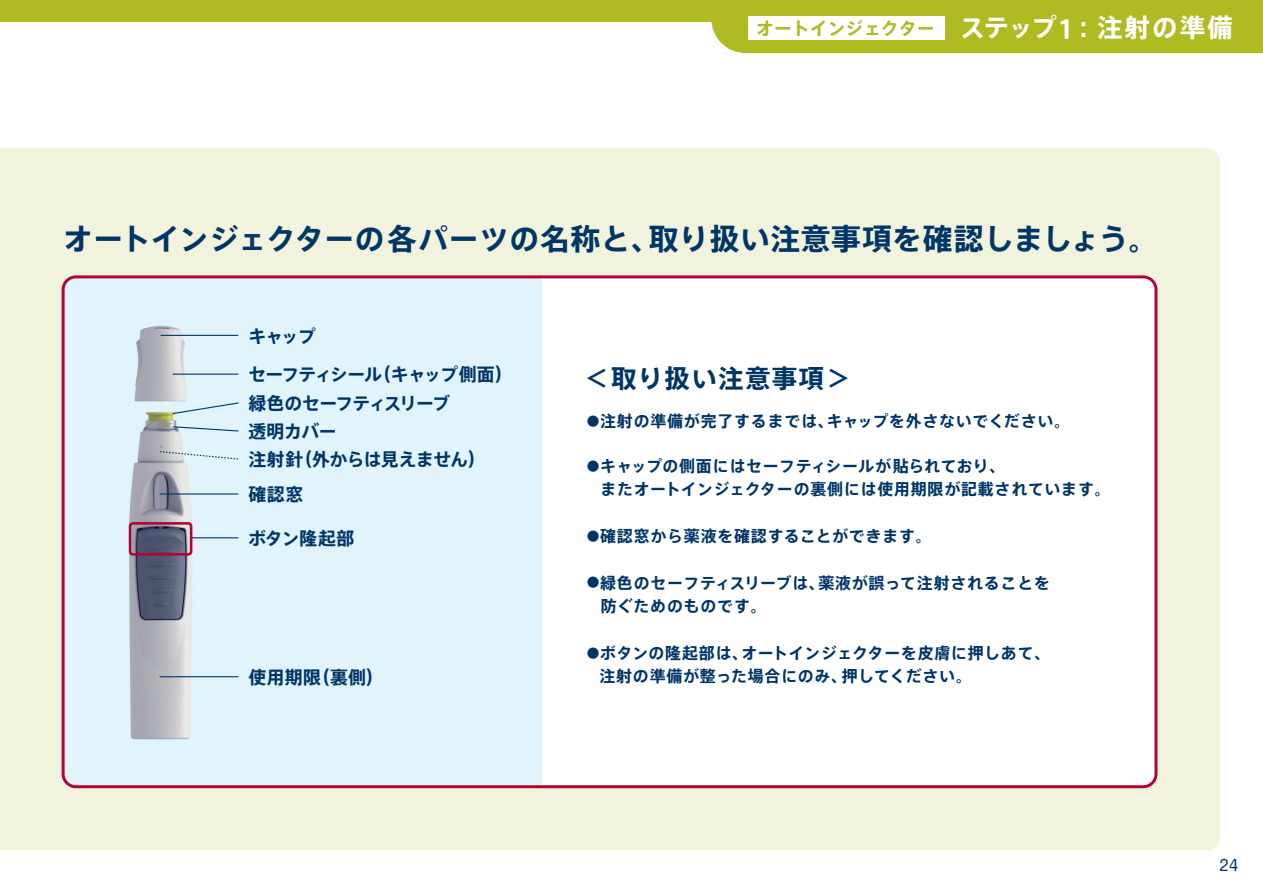
<style>
.page{position:relative;width:1263px;height:893px;background:#fff}
.page>*{position:absolute;margin:0;border:0;box-sizing:border-box;transform-origin:0 0}
.t1{font:29.7px "Axis Std Bold 90 pv RKSJ H";letter-spacing:.02em;color:#003667}
.t2{font:25.5px "Axis Std Bold 90 pv RKSJ H";letter-spacing:.05em;color:#fff}
.t3{font:25.5px "Axis Std Bold 90 pv RKSJ H";letter-spacing:.05em;color:#003667}
.t4{font:17.85px/28px "Axis Std Bold 90 pv RKSJ H";letter-spacing:-.035em;color:#003667}
.t5{font:17.85px/38.8px "Axis Std Bold 90 pv RKSJ H";letter-spacing:-.06em;color:#003667}
.t6{font:15.9px/23.4px "Axis Std Bold 90 pv RKSJ H";letter-spacing:.05em;color:#003667}
.t7{font:15px "P Shin M Go Pr 6 N Regular 90 pv RKSJ H";color:#003667}
.s1{font-size:17.85px;color:#aebc21}
.s2{font-size:12.75px}
</style>
<div class="page">
<div style="left:0;top:148px;width:1220px;height:702px;background:#f1f3dc"></div>
<div style="left:0;top:0;width:1263px;height:21px;background:#aebc21"></div>
<svg style="left:62px;top:275px;width:1095px;height:513px"></svg>
<div style="left:711px;top:16px;width:552px;height:37px;background:#aebc21"></div>
<div style="left:748px;top:16px;width:196px;height:24px;background:#fff"></div>
<img style="left:125px;top:317px;width:72px;height:427px">
<hr style="left:161px;top:335px;width:77px;height:1px;background:#003667">
<hr style="left:160px;top:493px;width:78px;height:2px;background:#003667">
<hr style="left:173px;top:374px;width:65px;height:1px;background:#003667">
<svg style="left:171px;top:402px;width:69px;height:13px"></svg>
<svg style="left:171px;top:426px;width:69px;height:6px"></svg>
<svg style="left:159px;top:450px;width:81px;height:10px"></svg>
<hr style="left:191px;top:537px;width:47px;height:1px;background:#003667">
<hr style="left:160px;top:676px;width:78px;height:1px;background:#003667">
<div style="left:129px;top:522px;width:63px;height:34px;border:3px solid #b30437;border-radius:3px"></div>
<h2 class="t2" style="left:756px;top:18px;width:478px"><span class="s1">オートインジェクター</span> ステップ1：注射の準備</h2>
<h1 class="t1" style="left:63px;top:228px;width:1097px">オートインジェクターの各パーツの名称と、取り扱い注意事項を確認しましょう。</h1>
<p class="t5" style="left:248px;top:319px;width:266px">キャップ<br>セーフティシール（キャップ側面）</p>
<p class="t4" style="left:248px;top:392px;width:239px">緑色のセーフティスリーブ<br>透明カバー<br>注射針（外からは見えません）</p>
<p class="t4" style="left:248px;top:483px;width:56px">確認窓</p>
<p class="t4" style="left:248px;top:527px;width:107px">ボタン隆起部</p>
<p class="t4" style="left:248px;top:666px;width:137px">使用期限（裏側）</p>
<h2 class="t3" style="left:584px;top:369px;width:268px">＜取り扱い注意事項＞</h2>
<p class="t6" style="left:587px;top:412px;width:485px"><span class="s2">●</span>注射の準備が完了するまでは、キャップを外さないでください。</p>
<p class="t6" style="left:600px;top:456px;width:512px;text-indent:-14px"><span class="s2">●</span>キャップの側面にはセーフティシールが貼られており、<br>またオートインジェクターの裏側には使用期限が記載されています。</p>
<p class="t6" style="left:587px;top:526px;width:346px"><span class="s2">●</span>確認窓から薬液を確認することができます。</p>
<p class="t6" style="left:601px;top:573px;width:451px;text-indent:-14px"><span class="s2">●</span>緑色のセーフティスリーブは、薬液が誤って注射されることを防ぐためのものです。</p>
<p class="t6" style="left:599px;top:643px;width:452px;text-indent:-13px"><span class="s2">●</span>ボタンの隆起部は、オートインジェクターを皮膚に押しあて、注射の準備が整った場合にのみ、押してください。</p>
<p class="t7" style="left:1219px;top:859px;width:21px">24</p>
</div>
